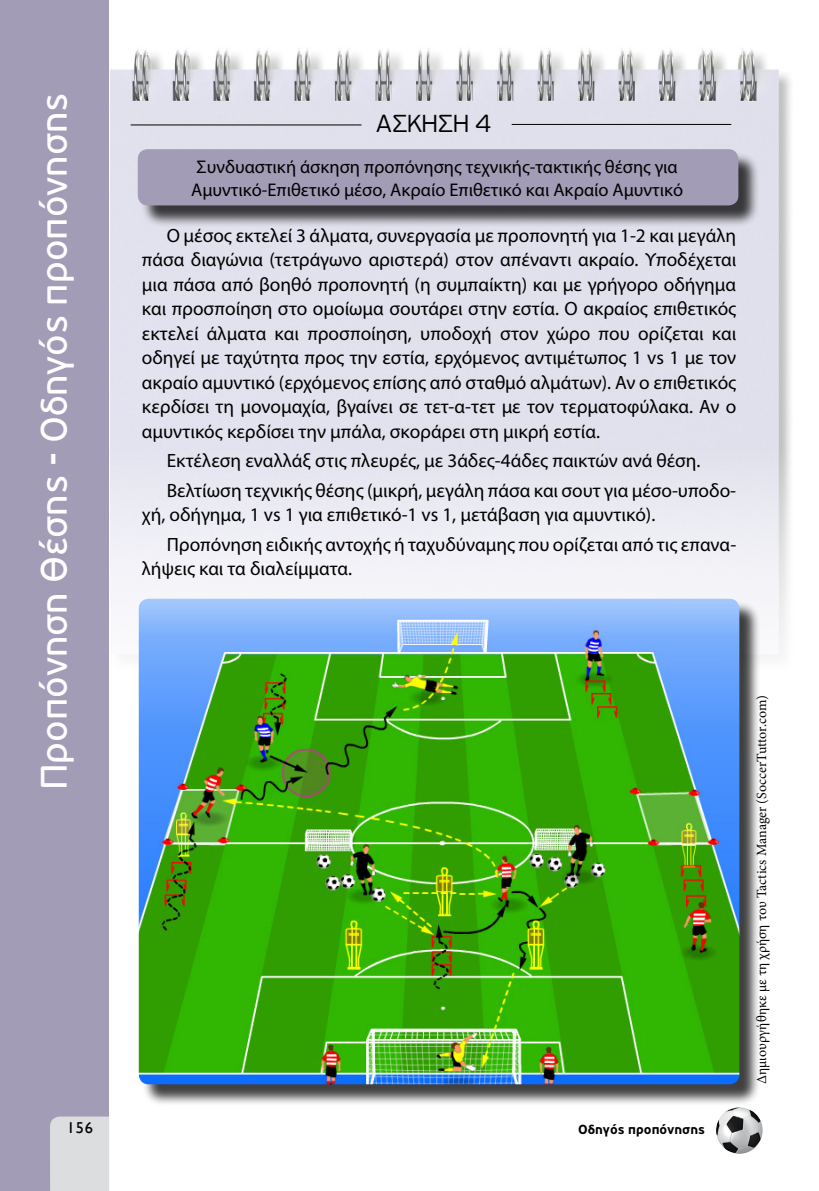
<style>
.page{position:relative;width:819px;height:1191px;background:#fff}
.page>*{position:absolute;margin:0;border:0;box-sizing:border-box;transform-origin:0 0}
.t1{font:36.75px "PF Traffic";color:#fff}
.t2{font:300 24.5px "PF Traffic";color:#000}
.t3{font:19.25px/24.5px "Myriad Pro";color:#000}
.t4{font:18.38px/22.8px "Myriad Pro";color:#000}
.t5{font:15.75px "Gill Sans";color:#000;scale:1.04 1}
.t6{font:14px "Minion Pro";color:#000}
.t7{font:700 13.12px "PF Traffic";color:#000}
</style>
<div class="page">
<div style="left:0;top:0;width:109px;height:1191px;background:#a39cb7"></div>
<img style="left:110px;top:48px;width:681px;height:747px">
<div style="left:140px;top:151px;width:620px;height:76px;background:#000;opacity:.75"></div>
<div style="left:138px;top:149px;width:600px;height:56px;background:#a39cb7;border-radius:10px"></div>
<div style="left:141px;top:601px;width:620px;height:504px;background:#000;opacity:.75"></div>
<img style="left:139px;top:598px;width:600px;height:486px">
<hr style="left:131px;top:125px;width:230px;height:1px;background:#000">
<hr style="left:511px;top:124px;width:220px;height:1px;background:#000">
<div style="left:50px;top:1116px;width:59px;height:75px;background:#dcddde"></div>
<img style="left:716px;top:1107px;width:46px;height:46px;border-radius:23px">
<h1 class="t1" style="left:32px;top:790px;width:699px;rotate:-90deg">Προπόνηση Θέσης - Οδηγός προπόνησης</h1>
<p class="t2" style="left:376px;top:109px;width:116px">ΑΣΚΗΣΗ 4</p>
<p class="t4" style="left:191px;top:155px;width:493px">Συνδυαστική άσκηση προπόνησης τεχνικής-τακτικής θέσης για<br>Αμυντικό-Επιθετικό μέσο, Ακραίο Επιθετικό και Ακραίο Αμυντικό</p>
<p class="t3" style="left:142px;top:223px;width:596px;text-align:justify;text-indent:25px">Ο μέσος εκτελεί 3 άλματα, συνεργασία με προπονητή για 1-2 και μεγάλη πάσα διαγώνια (τετράγωνο αριστερά) στον απέναντι ακραίο. Υποδέχεται μια πάσα από βοηθό προπονητή (η συμπαίκτη) και με γρήγορο οδήγημα και προσποίηση στο ομοίωμα σουτάρει στην εστία. Ο ακραίος επιθετικός εκτελεί άλματα και προσποίηση, υποδοχή στον χώρο που ορίζεται και οδηγεί με ταχύτητα προς την εστία, ερχόμενος αντιμέτωπος 1 vs 1 με τον ακραίο αμυντικό (ερχόμενος επίσης από σταθμό αλμάτων). Αν ο επιθετικός κερδίσει τη μονομαχία, βγαίνει σε τετ-α-τετ με τον τερματοφύλακα. Αν ο αμυντικός κερδίσει την μπάλα, σκοράρει στη μικρή εστία.</p>
<p class="t3" style="left:167px;top:446px;width:571px;line-height:29.4px">Εκτέλεση εναλλάξ στις πλευρές, με 3άδες-4άδες παικτών ανά θέση.<br>Βελτίωση τεχνικής θέσης (μικρή, μεγάλη πάσα και σουτ για μέσο-υποδο-</p>
<p class="t3" style="left:167px;top:500px;width:571px;line-height:29.4px;text-indent:-25px">χή, οδήγημα, 1 vs 1 για επιθετικό-1 vs 1, μετάβαση για αμυντικό).<br>Προπόνηση ειδικής αντοχής ή ταχυδύναμης που ορίζεται από τις επανα-</p>
<p class="t3" style="left:142px;top:556px;width:212px">λήψεις και τα διαλείμματα.</p>
<p class="t5" style="left:67px;top:1118px;width:26px">156</p>
<p class="t7" style="left:578px;top:1121px;width:128px">Οδηγός προπόνησης</p>
<p class="t6" style="left:752px;top:1084px;width:390px;rotate:-90deg">Δημιουργήθηκε με τη χρήση του Tactics Manager (SoccerTuttor.com)</p>
</div>
